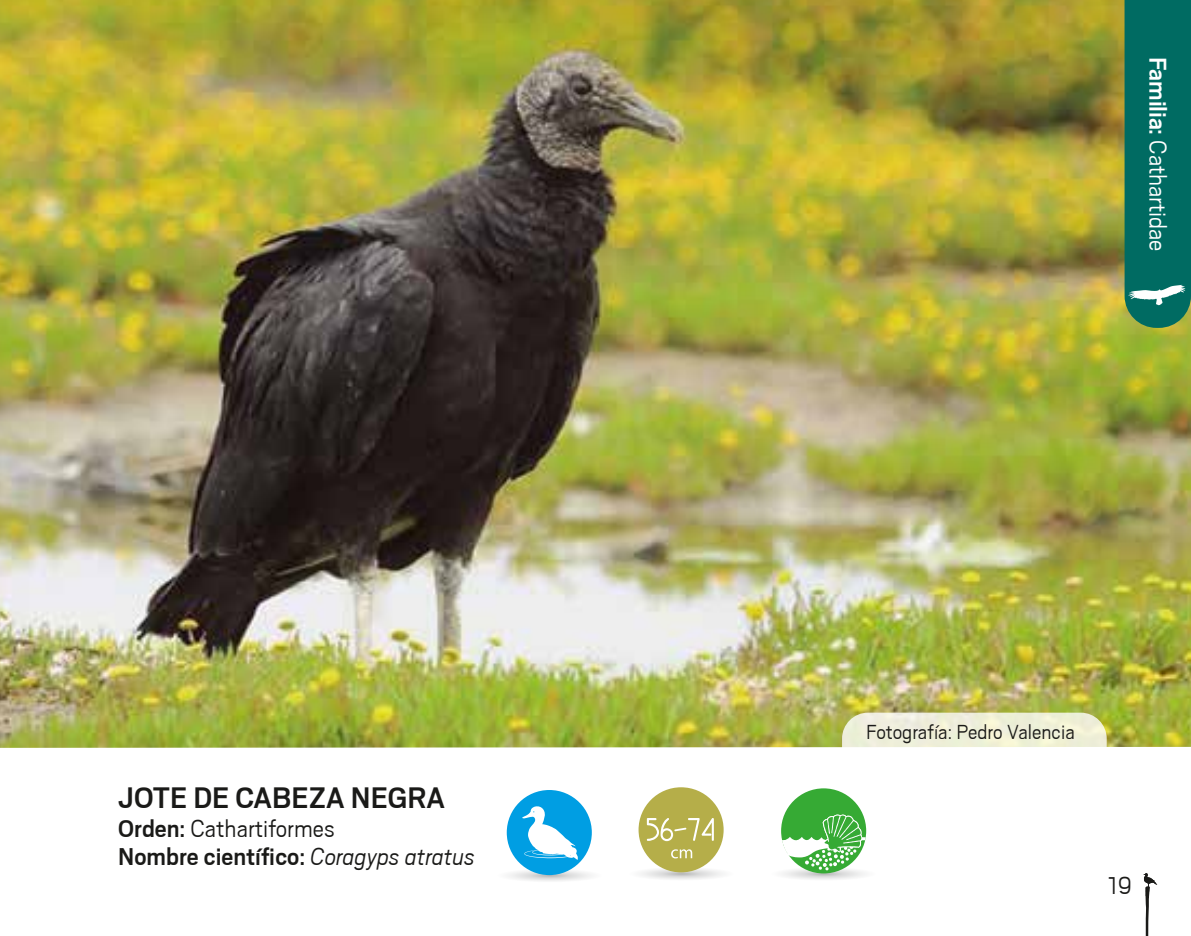
<style>
.page{position:relative;width:1191px;height:936px;background:#fff}
.page>*{position:absolute;margin:0;border:0;box-sizing:border-box;transform-origin:0 0}
.t1{font:700 33px "Scout";color:#1a1a18}
.t2{font:700 27px/28.5px "Scout";color:#1a1a18}
.t3{font:27px "Scout";letter-spacing:-.005em;color:#fff}
.t4{font:27px "Scout";color:#1a1a18}
.t5{font:22.5px "Scout";color:#1a1a18}
.s1{font-weight:400}
.s2{font-weight:400;font-style:italic}
.s3{font-weight:700}
</style>
<div class="page">
<svg style="left:1143px;top:873px;width:14px;height:62px"></svg>
<img style="left:0;top:0;width:1191px;height:747px">
<svg style="left:842px;top:712px;width:264px;height:35px;background:#ebecd1"></svg>
<div style="left:1124px;top:0;width:67px;height:328px;background:#006b62"></div>
<svg style="left:509px;top:867px;width:82px;height:14px"></svg>
<div style="left:507px;top:790px;width:85px;height:85px;background:#009ee3;border-radius:50%"></div>
<svg style="left:522px;top:806px;width:56px;height:53px"></svg>
<div style="left:781px;top:788px;width:85px;height:85px;background:#36aa34;border-radius:50%"></div>
<svg style="left:781px;top:814px;width:86px;height:66px"></svg>
<svg style="left:641px;top:866px;width:82px;height:13px"></svg>
<div style="left:638px;top:787px;width:85px;height:85px;background:#b5ae49;border-radius:50%"></div>
<svg style="left:647px;top:818px;width:67px;height:23px"></svg>
<svg style="left:671px;top:849px;width:21px;height:9px"></svg>
<p class="t1" style="left:118px;top:782px;width:328px">JOTE DE CABEZA NEGRA</p>
<p class="t2" style="left:118px;top:814px;width:358px">Orden: <span class="s1">Cathartiformes<br></span>Nombre científico: <span class="s2">Coragyps atratus</span></p>
<p class="t3" style="left:1170px;top:57px;width:196px;rotate:90deg"><span class="s3">Familia:</span> Cathartidae</p>
<p class="t5" style="left:866px;top:721px;width:210px">Fotografía: Pedro Valencia</p>
<p class="t4" style="left:1107px;top:872px;width:26px">19</p>
</div>
